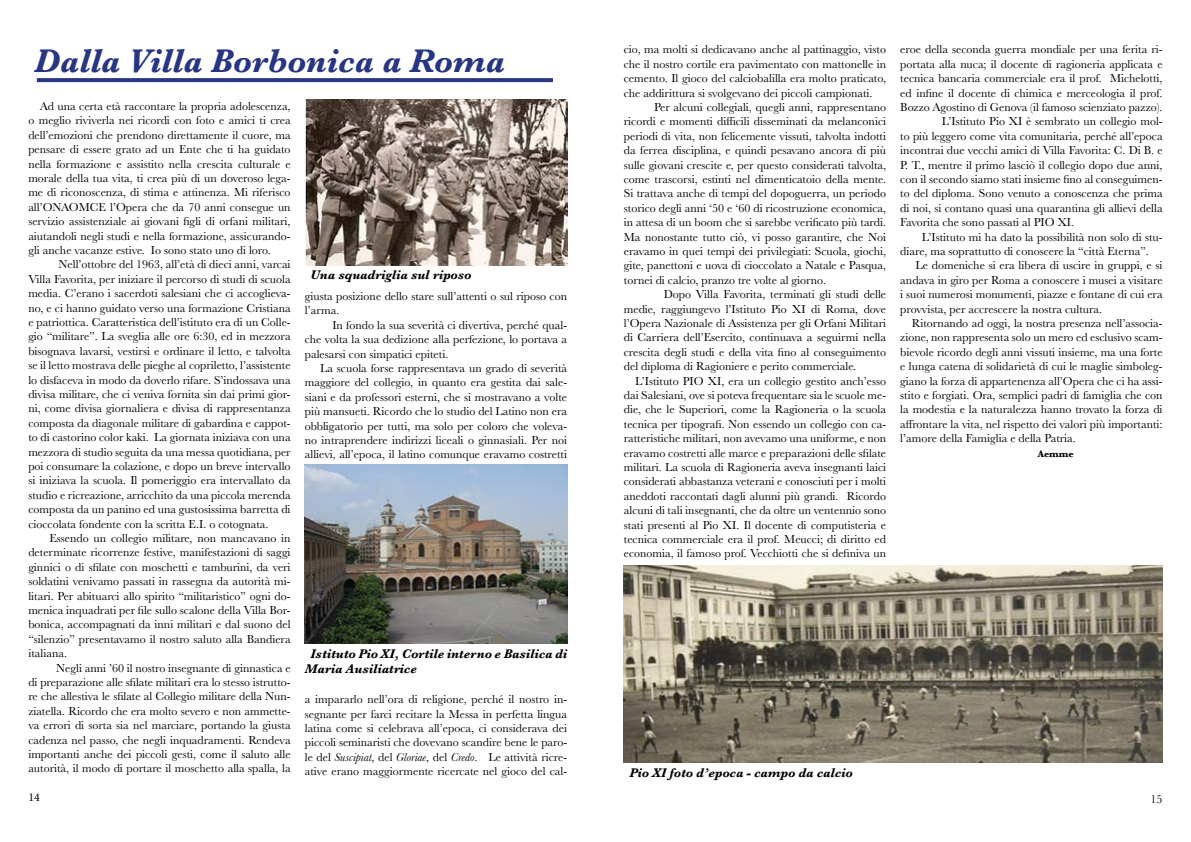
<style>
.page{position:relative;width:1191px;height:842px;background:#fff}
.page>*{position:absolute;margin:0;border:0;box-sizing:border-box;transform-origin:0 0}
.t1{font:italic 700 34px "Baskerville";color:#283583}
.t2{font:italic 700 13px/15.6px "Baskerville";color:#000}
.t3{font:12px/14.4px "Baskerville";color:#000;text-align:justify}
.t4{font:12px "Minion Pro";color:#000}
.t5{font:700 10px "Baskerville";color:#000}
.s1{font-style:italic}
</style>
<div class="page">
<svg style="left:37px;top:78px;width:516px;height:4px;fill:#283583"></svg>
<img style="left:305px;top:99px;width:262px;height:166px">
<img style="left:305px;top:465px;width:262px;height:178px">
<img style="left:624px;top:566px;width:538px;height:197px">
<h1 class="t1" style="left:34px;top:38px;width:472px">Dalla Villa Borbonica a Roma</h1>
<p class="t3" style="left:28px;top:99px;width:264px;text-indent:11px">Ad una certa età raccontare la propria adolescenza, o meglio riviverla nei ricordi con foto e amici ti crea dell’emozioni che prendono direttamente il cuore, ma pensare di essere grato ad un Ente che ti ha guidato nella formazione e assistito nella crescita culturale e morale della tua vita, ti crea più di un doveroso lega&shy;me di riconoscenza, di stima e attinenza. Mi riferisco all’ONAOMCE l’Opera che da 70 anni consegue un servizio assistenziale ai giovani figli di orfani militari, aiutandoli negli studi e nella formazione, assicurando&shy;gli anche vacanze estive. Io sono stato uno di loro.</p>
<p class="t3" style="left:28px;top:257px;width:264px;text-indent:30px">Nell’ottobre del 1963, all’età di dieci anni, varcai Villa Favorita, per iniziare il percorso di studi di scuola media. C’erano i sacerdoti salesiani che ci accoglieva&shy;no, e ci hanno guidato verso una formazione Cristiana e patriottica. Caratteristica dell’istituto era di un Colle&shy;gio “militare”. La sveglia alle ore 6:30, ed in mezzora bisognava lavarsi, vestirsi e ordinare il letto, e talvolta se il letto mostrava delle pieghe al copriletto, l’assistente lo disfaceva in modo da doverlo rifare. S’indossava una divisa militare, che ci veniva fornita sin dai primi gior&shy;ni, come divisa giornaliera e divisa di rappresentanza composta da diagonale militare di gabardina e cappot&shy;to di castorino color kaki. La giornata iniziava con una mezzora di studio seguita da una messa quotidiana, per poi consumare la colazione, e dopo un breve intervallo si iniziava la scuola. Il pomeriggio era intervallato da studio e ricreazione, arricchito da una piccola merenda composta da un panino ed una gustosissima barretta di cioccolata fondente con la scritta E.I. o cotognata.</p>
<p class="t3" style="left:28px;top:531px;width:264px;text-indent:21px">Essendo un collegio militare, non mancavano in determinate ricorrenze festive, manifestazioni di saggi ginnici o di sfilate con moschetti e tamburini, da veri soldatini venivamo passati in rassegna da autorità mi&shy;litari. Per abituarci allo spirito “militaristico” ogni do&shy;menica inquadrati per file sullo scalone della Villa Bor&shy;bonica, accompagnati da inni militari e dal suono del “silenzio” presentavamo il nostro saluto alla Bandiera italiana.</p>
<p class="t3" style="left:28px;top:661px;width:264px;text-indent:28px">Negli anni ’60 il nostro insegnante di ginnastica e di preparazione alle sfilate militari era lo stesso istrutto&shy;re che allestiva le sfilate al Collegio militare della Nun&shy;ziatella. Ricordo che era molto severo e non ammette&shy;va errori di sorta sia nel marciare, portando la giusta cadenza nel passo, che negli inquadramenti. Rendeva importanti anche dei piccoli gesti, come il saluto alle autorità, il modo di portare il moschetto alla spalla, la</p>
<p class="t2" style="left:310px;top:267px;width:162px">Una squadriglia sul riposo</p>
<p class="t3" style="left:305px;top:289px;width:264px">giusta posizione dello stare sull’attenti o sul riposo con l’arma.</p>
<p class="t3" style="left:305px;top:318px;width:264px;text-indent:28px">In fondo la sua severità ci divertiva, perché qual&shy;che volta la sua dedizione alla perfezione, lo portava a palesarsi con simpatici epiteti.</p>
<p class="t3" style="left:305px;top:361px;width:264px;text-indent:15px">La scuola forse rappresentava un grado di severità maggiore del collegio, in quanto era gestita dai sale&shy;siani e da professori esterni, che si mostravano a volte più mansueti. Ricordo che lo studio del Latino non era obbligatorio per tutti, ma solo per coloro che voleva&shy;no intraprendere indirizzi liceali o ginnasiali. Per noi allievi, all’epoca, il latino comunque eravamo costretti</p>
<p class="t2" style="left:305px;top:646px;width:264px;text-indent:6px">Istituto Pio XI, Cortile interno e Basilica di<br>Maria Ausiliatrice</p>
<p class="t3" style="left:305px;top:692px;width:264px">a impararlo nell’ora di religione, perché il nostro in&shy;segnante per farci recitare la Messa in perfetta lingua latina come si celebrava all’epoca, ci considerava dei piccoli seminaristi che dovevano scandire bene le paro&shy;le del <span class="s1">Suscipiat</span>, del <span class="s1">Gloriae</span>, del <span class="s1">Credo</span>. Le attività ricre&shy;ative erano maggiormente ricercate nel gioco del cal-</p>
<p class="t3" style="left:624px;top:42px;width:264px">cio, ma molti si dedicavano anche al pattinaggio, visto che il nostro cortile era pavimentato con mattonelle in cemento. Il gioco del calciobalilla era molto praticato, che addirittura si svolgevano dei piccoli campionati.</p>
<p class="t3" style="left:624px;top:100px;width:264px;text-indent:30px">Per alcuni collegiali, quegli anni, rappresentano ricordi e momenti difficili disseminati da melanconici periodi di vita, non felicemente vissuti, talvolta indotti da ferrea disciplina, e quindi pesavano ancora di più sulle giovani crescite e, per questo considerati talvolta, come trascorsi, estinti nel dimenticatoio della mente.<br>Si trattava anche di tempi del dopoguerra, un periodo storico degli anni ‘50 e ‘60 di ricostruzione economica, in attesa di un boom che si sarebbe verificato più tardi.<br>Ma nonostante tutto ciò, vi posso garantire, che Noi eravamo in quei tempi dei privilegiati: Scuola, giochi, gite, panettoni e uova di cioccolato a Natale e Pasqua, tornei di calcio, pranzo tre volte al giorno.</p>
<p class="t3" style="left:624px;top:287px;width:264px;text-indent:40px">Dopo Villa Favorita, terminati gli studi delle medie, raggiungevo l’Istituto Pio XI di Roma, dove l’Opera Nazionale di Assistenza per gli Orfani Militari di Carriera dell’Esercito, continuava a seguirmi nella crescita degli studi e della vita fino al conseguimento del diploma di Ragioniere e perito commerciale.</p>
<p class="t3" style="left:624px;top:374px;width:264px;text-indent:11px">L’Istituto PIO XI, era un collegio gestito anch’esso dai Salesiani, ove si poteva frequentare sia le scuole me&shy;die, che le Superiori, come la Ragioneria o la scuola tecnica per tipografi. Non essendo un collegio con ca&shy;ratteristiche militari, non avevamo una uniforme, e non eravamo costretti alle marce e preparazioni delle sfilate militari. La scuola di Ragioneria aveva insegnanti laici considerati abbastanza veterani e conosciuti per i molti aneddoti raccontati dagli alunni più grandi. Ricordo alcuni di tali insegnanti, che da oltre un ventennio sono stati presenti al Pio XI. Il docente di computisteria e tecnica commerciale era il prof. Meucci; di diritto ed economia, il famoso prof. Vecchiotti che si definiva un</p>
<p class="t3" style="left:900px;top:42px;width:264px">eroe della seconda guerra mondiale per una ferita ri-</p>
<p class="t3" style="left:900px;top:57px;width:264px">portata alla nuca; il docente di ragioneria applicata e</p>
<p class="t3" style="left:900px;top:71px;width:264px">tecnica bancaria commerciale era il prof. Michelotti,</p>
<p class="t3" style="left:900px;top:86px;width:264px">ed infine il docente di chimica e merceologia il prof.</p>
<p class="t3" style="left:900px;top:100px;width:264px">Bozzo Agostino di Genova (il famoso scienziato pazzo).</p>
<p class="t3" style="left:942px;top:114px;width:222px">L’Istituto Pio XI è sembrato un collegio mol-</p>
<p class="t3" style="left:900px;top:129px;width:264px">to più leggero come vita comunitaria, perché all’epoca</p>
<p class="t3" style="left:900px;top:143px;width:264px">incontrai due vecchi amici di Villa Favorita: C. Di B. e</p>
<p class="t3" style="left:900px;top:158px;width:264px">P. T., mentre il primo lasciò il collegio dopo due anni,</p>
<p class="t3" style="left:900px;top:172px;width:264px">con il secondo siamo stati insieme fino al conseguimen-</p>
<p class="t3" style="left:900px;top:186px;width:264px">to del diploma. Sono venuto a conoscenza che prima</p>
<p class="t3" style="left:900px;top:201px;width:264px">di noi, si contano quasi una quarantina gli allievi della</p>
<p class="t3" style="left:900px;top:215px;width:175px">Favorita che sono passati al PIO XI.</p>
<p class="t3" style="left:922px;top:230px;width:242px">L’Istituto mi ha dato la possibilità non solo di stu-</p>
<p class="t3" style="left:900px;top:244px;width:250px">diare, ma soprattutto di conoscere la “città Eterna”.</p>
<p class="t3" style="left:915px;top:258px;width:249px">Le domeniche si era libera di uscire in gruppi, e si</p>
<p class="t3" style="left:900px;top:273px;width:264px">andava in giro per Roma a conoscere i musei a visitare</p>
<p class="t3" style="left:900px;top:287px;width:264px">i suoi numerosi monumenti, piazze e fontane di cui era</p>
<p class="t3" style="left:900px;top:302px;width:203px">provvista, per accrescere la nostra cultura.</p>
<p class="t3" style="left:911px;top:316px;width:252px">Ritornando ad oggi, la nostra presenza nell’associa-</p>
<p class="t3" style="left:900px;top:330px;width:264px">zione, non rappresenta solo un mero ed esclusivo scam-</p>
<p class="t3" style="left:900px;top:345px;width:264px">bievole ricordo degli anni vissuti insieme, ma una forte</p>
<p class="t3" style="left:900px;top:359px;width:264px">e lunga catena di solidarietà di cui le maglie simboleg-</p>
<p class="t3" style="left:900px;top:374px;width:264px">giano la forza di appartenenza all’Opera che ci ha assi-</p>
<p class="t3" style="left:900px;top:388px;width:264px">stito e forgiati. Ora, semplici padri di famiglia che con</p>
<p class="t3" style="left:900px;top:402px;width:264px">la modestia e la naturalezza hanno trovato la forza di</p>
<p class="t3" style="left:900px;top:417px;width:264px">affrontare la vita, nel rispetto dei valori più importanti:</p>
<p class="t3" style="left:900px;top:431px;width:177px">l’amore della Famiglia e della Patria.</p>
<p class="t5" style="left:1037px;top:446px;width:37px">Aemme</p>
<p class="t2" style="left:629px;top:765px;width:224px">Pio XI foto d’epoca - campo da calcio</p>
<p class="t4" style="left:28px;top:789px;width:13px">14</p>
<p class="t3" style="left:1150px;top:792px;width:13px">15</p>
</div>
